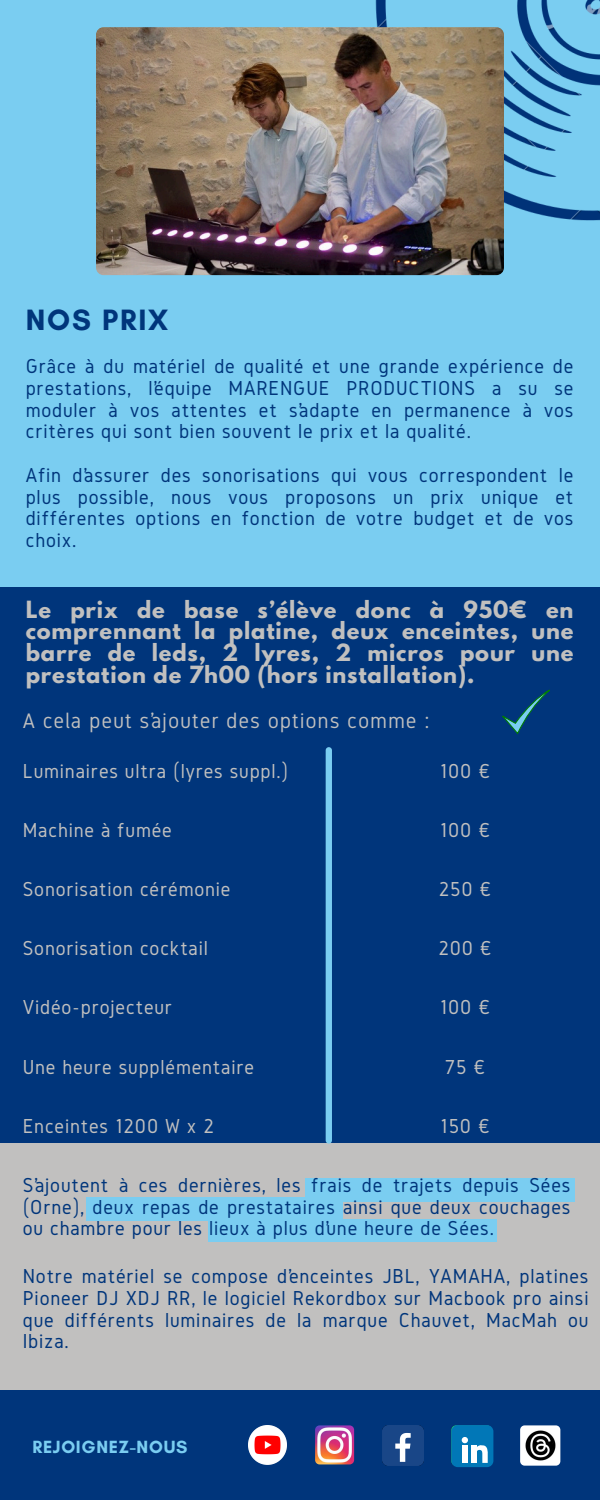
<style>
.page{position:relative;width:600px;height:1500px;background:#00357b}
.page>*{position:absolute;margin:0;border:0;box-sizing:border-box;transform-origin:0 0}
.t1{font:700 30px "Glacial Indifference";letter-spacing:.06em;color:#00357b}
.t2{font:21px/21.8px "Gidole";letter-spacing:.04em;color:#00357b;text-align:justify}
.t3{font:21px "Gidole";letter-spacing:.04em;color:#c1c0bf}
.t4{font:700 21px/21.8px "League Spartan";letter-spacing:.04em;color:#c1c0bf;text-align:justify}
.t5{font:700 18px "Glacial Indifference";letter-spacing:.04em;color:#7acdf1}
</style>
<div class="page">
<div style="left:0;top:0;width:600px;height:587px;background:#7acdf1"></div>
<img style="left:249px;top:1426px;width:37px;height:38px">
<img style="left:315px;top:1425px;width:39px;height:39px;border-radius:4px">
<img style="left:520px;top:1425px;width:40px;height:41px;border-radius:4px">
<div style="left:0;top:1144px;width:600px;height:246px;background:#c1c0bf"></div>
<img style="left:383px;top:1425px;width:40px;height:41px">
<div style="left:451px;top:1425px;width:42px;height:42px;background:#0177b7;border-radius:6px"></div>
<svg style="left:462px;top:1437px;width:6px;height:6px"></svg>
<div style="left:462px;top:1446px;width:6px;height:17px;background:#fff"></div>
<div style="left:471px;top:1446px;width:5px;height:17px;background:#fff"></div>
<svg style="left:475px;top:1445px;width:13px;height:18px"></svg>
<svg style="left:502px;top:690px;width:48px;height:45px"></svg>
<img style="left:375px;top:0;width:225px;height:221px">
<img style="left:96px;top:27px;width:408px;height:248px;border-radius:8px">
<div style="left:326px;top:747px;width:6px;height:397px;background:#7acdf1;border-radius:3px"></div>
<div style="left:305px;top:1178px;width:269px;height:23px;background:#7acdf1"></div>
<div style="left:208px;top:1219px;width:288px;height:22px;background:#7acdf1"></div>
<div style="left:86px;top:1198px;width:256px;height:23px;background:#7acdf1"></div>
<h3 class="t1" style="left:26px;top:302px;width:144px">NOS PRIX</h3>
<h3 class="t2" style="left:26px;top:355px;width:549px">Grâce à du matériel de qualité et une grande expérience de prestations, l’équipe MARENGUE PRODUCTIONS a su se moduler à vos attentes et s’adapte en permanence à vos critères qui sont bien souvent le prix et la qualité.</h3>
<h3 class="t2" style="left:26px;top:464px;width:549px">Afin d’assurer des sonorisations qui vous correspondent le plus possible, nous vous proposons un prix unique et différentes options en fonction de votre budget et de vos choix.</h3>
<h3 class="t4" style="left:26px;top:601px;width:549px">Le prix de base s’élève donc à 950€ en comprennant la platine, deux enceintes, une barre de leds, 2 lyres, 2 micros pour une prestation de 7h00 (hors installation).</h3>
<h3 class="t3" style="left:23px;top:709px;width:408px">A cela peut s’ajouter des options comme :</h3>
<h3 class="t3" style="left:23px;top:759px;width:267px">Luminaires ultra (lyres suppl.)</h3>
<h3 class="t3" style="left:440px;top:759px;width:52px">100 €</h3>
<h3 class="t3" style="left:23px;top:818px;width:151px">Machine à fumée</h3>
<h3 class="t3" style="left:440px;top:818px;width:52px">100 €</h3>
<h3 class="t3" style="left:23px;top:877px;width:209px">Sonorisation cérémonie</h3>
<p class="t3" style="left:439px;top:877px;width:55px">250 €</p>
<h3 class="t3" style="left:23px;top:937px;width:187px">Sonorisation cocktail</h3>
<p class="t3" style="left:438px;top:937px;width:55px">200 €</p>
<h3 class="t3" style="left:23px;top:996px;width:151px">Vidéo-projecteur</h3>
<p class="t3" style="left:440px;top:996px;width:52px">100 €</p>
<h3 class="t3" style="left:23px;top:1055px;width:233px">Une heure supplémentaire</h3>
<p class="t3" style="left:445px;top:1055px;width:42px">75 €</p>
<h3 class="t3" style="left:23px;top:1114px;width:193px">Enceintes 1200 W x 2</h3>
<p class="t3" style="left:440px;top:1114px;width:51px">150 €</p>
<h3 class="t2" style="left:23px;top:1174px;width:549px">S’ajoutent à ces dernières, les frais de trajets depuis Sées (Orne), deux repas de prestataires ainsi que deux couchages ou chambre pour les lieux à plus d’une heure de Sées.</h3>
<h3 class="t2" style="left:23px;top:1265px;width:567px">Notre matériel se compose d’enceintes JBL, YAMAHA, platines Pioneer DJ XDJ RR, le logiciel Rekordbox sur Macbook pro ainsi que différents luminaires de la marque Chauvet, MacMah ou Ibiza.</h3>
<h3 class="t5" style="left:32px;top:1435px;width:157px">REJOIGNEZ-NOUS</h3>
</div>
